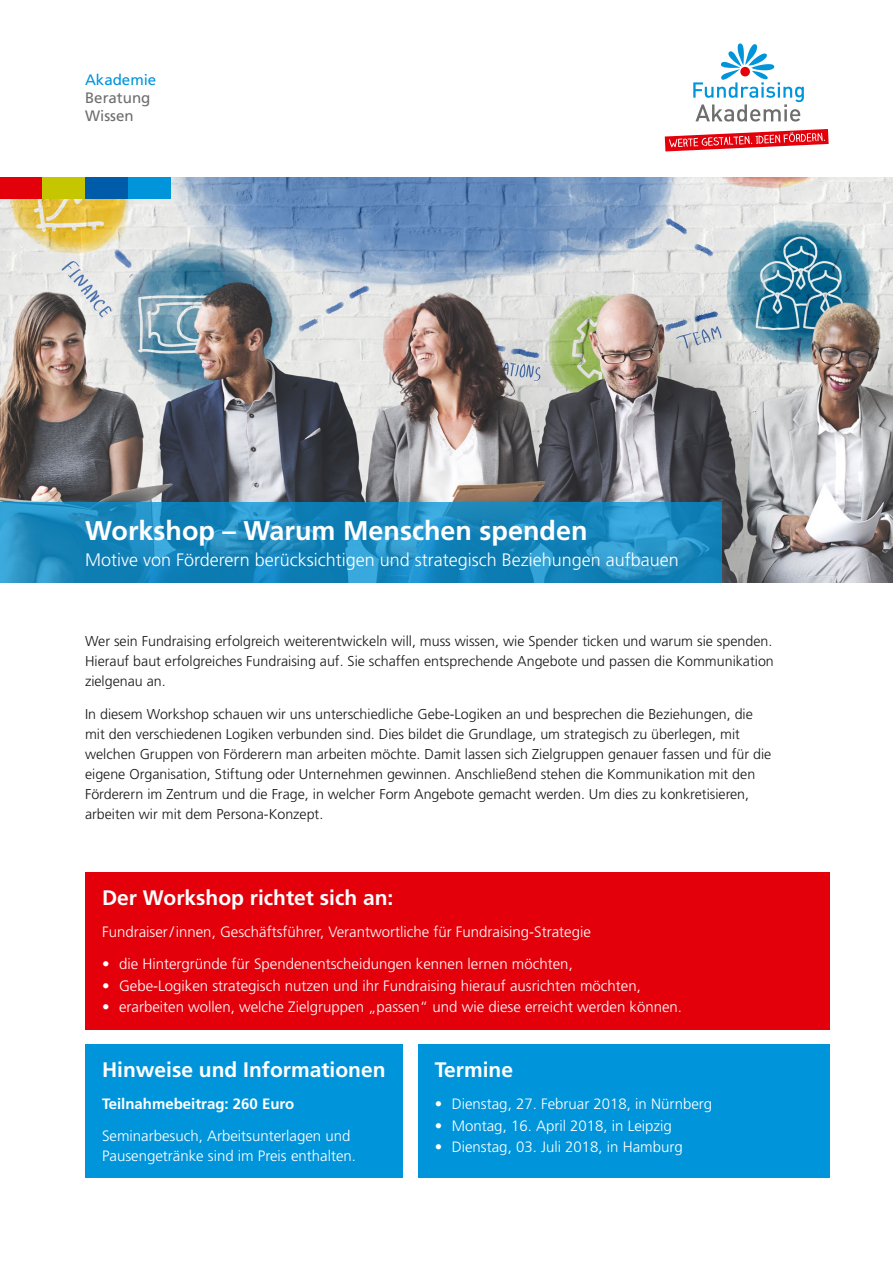
<style>
.page{position:relative;width:893px;height:1263px;background:#fff}
.page>*{position:absolute;margin:0;border:0;box-sizing:border-box;transform-origin:0 0}
.t1{font:700 27px "Frutiger LT";color:#fff}
.t2{font:700 21px "Frutiger LT";color:#fff}
.t3{font:300 18px "Frutiger LT";color:#fff}
.t4{font:15.15px/18.1px "Frutiger LT";color:#6e6e6e}
.t5{font:15.15px "Frutiger LT";color:#0095db}
.t6{font:300 15px/19.5px "Frutiger LT";color:#fff}
.t7{font:700 15px "Frutiger LT";color:#fff}
.t8{font:300 14.25px/20px "Frutiger LT";color:#181716;text-align:justify}
</style>
<div class="page">
<svg style="left:665px;top:129px;width:164px;height:22px"></svg>
<svg style="left:693px;top:43px;width:111px;height:79px"></svg>
<img style="left:0;top:177px;width:893px;height:406px">
<div style="left:128px;top:177px;width:42px;height:21px;background:#0095db"></div>
<div style="left:0;top:177px;width:43px;height:21px;background:#e3000b"></div>
<div style="left:43px;top:177px;width:42px;height:21px;background:#c5c500"></div>
<div style="left:85px;top:177px;width:43px;height:21px;background:#005ba9"></div>
<svg style="left:0;top:502px;width:721px;height:81px;background:#1b8abf"></svg>
<div style="left:85px;top:872px;width:744px;height:157px;background:#e3000b"></div>
<div style="left:418px;top:1044px;width:411px;height:134px;background:#0095db"></div>
<div style="left:85px;top:1044px;width:318px;height:134px;background:#0095db"></div>
<p class="t5" style="left:85px;top:71px;width:73px">Akademie</p>
<p class="t4" style="left:85px;top:89px;width:67px">Beratung<br>Wissen</p>
<h1 class="t1" style="left:85px;top:514px;width:504px">Workshop – Warum Menschen spenden</h1>
<p class="t3" style="left:85px;top:549px;width:595px">Motive von Förderern berücksichtigen und strategisch Beziehungen aufbauen</p>
<p class="t8" style="left:85px;top:632px;width:690px">Wer sein Fundraising erfolgreich weiterentwickeln will, muss wissen, wie Spender ticken und warum sie spenden.<br>Hierauf baut erfolgreiches Fundraising auf. Sie schaffen entsprechende Angebote und passen die Kommunikation zielgenau an.</p>
<p class="t8" style="left:85px;top:704px;width:688px;text-align:left">In diesem Workshop schauen wir uns unterschiedliche Gebe-Logiken an und besprechen die Beziehungen, die mit den verschiedenen Logiken verbunden sind. Dies bildet die Grundlage, um strategisch zu überlegen, mit welchen Gruppen von Förderern man arbeiten möchte. Damit lassen sich Zielgruppen genauer fassen und für die eigene Organisation, Stiftung oder Unternehmen gewinnen. Anschließend stehen die Kommunikation mit den Förderern im Zentrum und die Frage, in welcher Form Angebote gemacht werden. Um dies zu konkretisieren, arbeiten wir mit dem Persona-Konzept.</p>
<h2 class="t2" style="left:102px;top:885px;width:293px">Der Workshop richtet sich an:</h2>
<p class="t6" style="left:102px;top:922px;width:490px">Fundraiser/innen, Geschäftsführer, Verantwortliche für Fundraising-Strategie</p>
<p class="t6" style="left:102px;top:954px;width:472px">• die Hintergründe für Spendenentscheidungen kennen lernen möchten,</p>
<p class="t6" style="left:102px;top:976px;width:540px">• Gebe-Logiken strategisch nutzen und ihr Fundraising hierauf ausrichten möchten,</p>
<p class="t6" style="left:102px;top:997px;width:581px">• erarbeiten wollen, welche Zielgruppen „passen“ und wie diese erreicht werden können.</p>
<h2 class="t2" style="left:102px;top:1057px;width:285px">Hinweise und Informationen</h2>
<p class="t7" style="left:102px;top:1095px;width:194px">Teilnahmebeitrag: 260 Euro</p>
<p class="t6" style="left:102px;top:1126px;width:255px">Seminarbesuch, Arbeitsunterlagen und<br>Pausengetränke sind im Preis enthalten.</p>
<h2 class="t2" style="left:435px;top:1057px;width:80px">Termine</h2>
<p class="t6" style="left:435px;top:1094px;width:279px">• Dienstag, 27. Februar 2018, in Nürnberg</p>
<p class="t6" style="left:435px;top:1116px;width:239px">• Montag, 16. April 2018, in Leipzig</p>
<p class="t6" style="left:435px;top:1137px;width:249px">• Dienstag, 03. Juli 2018, in Hamburg</p>
</div>
